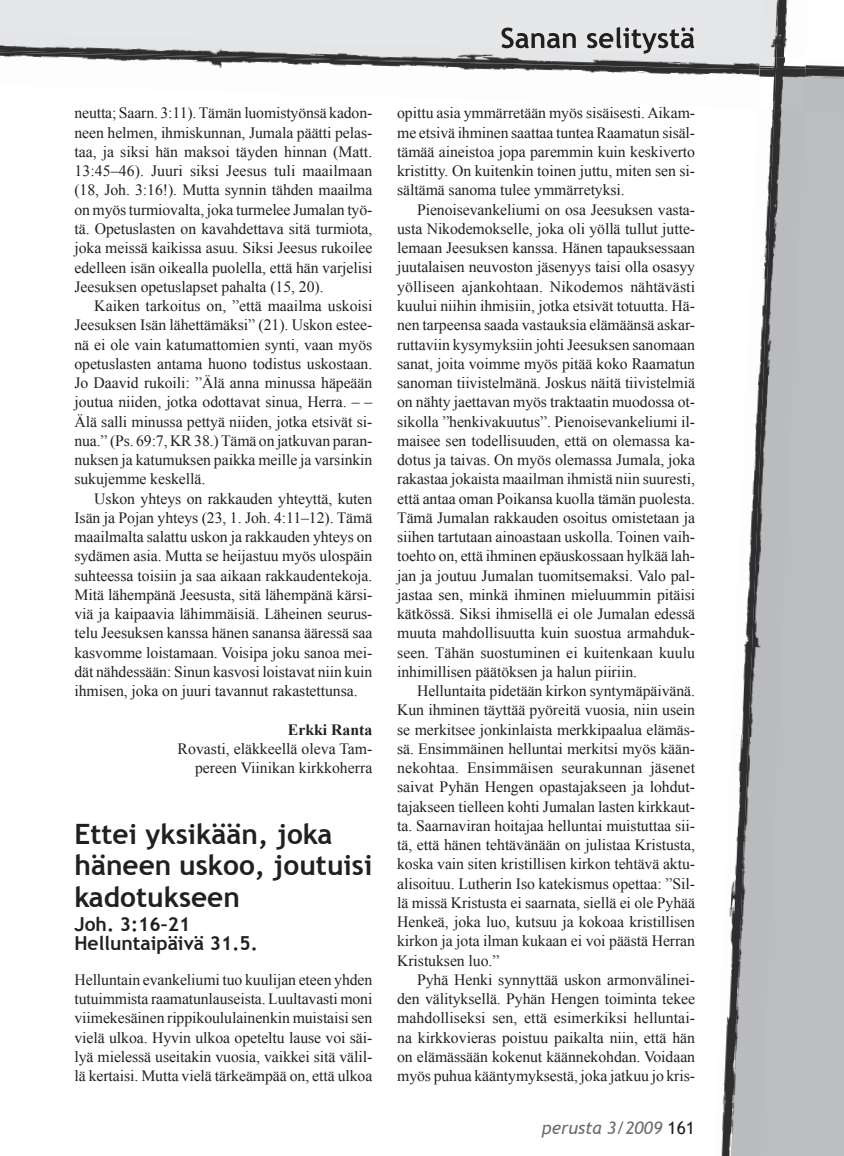
<style>
.page{position:relative;width:844px;height:1156px;background:#fff}
.page>*{position:absolute;margin:0;border:0;box-sizing:border-box;transform-origin:0 0}
.t1{font:700 28px/31.5px "Trebuchet MS";color:#231f20}
.t2{font:700 19.25px/19.2px "Trebuchet MS";color:#231f20}
.t3{font:italic 17.5px "Trebuchet MS";color:#6c6d70}
.t4{font:15.75px/19.2px "Times New Roman";letter-spacing:-.005em;color:#231f20;text-align:justify}
.t5{font:700 15.75px "Times New Roman";color:#231f20}
.s1{font-style:normal;color:#231f20}
</style>
<div class="page">
<div style="left:809px;top:113px;width:34px;height:1043px;background:#bcbdc0"></div>
<div style="left:0;top:0;width:712px;height:32px;background:#e6e7e9"></div>
<img style="left:525px;top:65px;width:318px;height:10px">
<img style="left:809px;top:69px;width:34px;height:44px">
<img style="left:0;top:32px;width:712px;height:38px">
<img style="left:712px;top:0;width:97px;height:1156px">
<img style="left:730px;top:110px;width:73px;height:1046px">
<img style="left:759px;top:0;width:19px;height:57px">
<img style="left:757px;top:57px;width:48px;height:53px">
<svg style="left:773px;top:57px;width:3px;height:13px"></svg>
<img style="left:774px;top:68px;width:31px;height:43px">
<img style="left:759px;top:57px;width:14px;height:13px">
<svg style="left:501px;top:27px;width:193px;height:27px;background:#aeaeaf"></svg>
<p class="t4" style="left:74px;top:104px;width:299px">neutta; Saarn. 3:11). Tämän luomistyönsä kadon&shy;neen helmen, ihmiskunnan, Jumala päätti pelas&shy;taa, ja siksi hän maksoi täyden hinnan (Matt.<br>13:45–46). Juuri siksi Jeesus tuli maailmaan (18, Joh. 3:16!). Mutta synnin tähden maailma on myös turmiovalta, joka turmelee Jumalan työ&shy;tä. Opetuslasten on kavahdettava sitä turmiota, joka meissä kaikissa asuu. Siksi Jeesus rukoilee edelleen isän oikealla puolella, että hän varjelisi Jeesuksen opetuslapset pahalta (15, 20).</p>
<p class="t4" style="left:74px;top:296px;width:299px;text-indent:20px">Kaiken tarkoitus on, ”että maailma uskoisi Jeesuksen Isän lähettämäksi” (21). Uskon estee&shy;nä ei ole vain katumattomien synti, vaan myös opetuslasten antama huono todistus uskostaan.<br>Jo Daavid rukoili: ”Älä anna minussa häpeään joutua niiden, jotka odottavat sinua, Herra. – – Älä salli minussa pettyä niiden, jotka etsivät si&shy;nua.” (Ps. 69:7, KR 38.) Tämä on jatkuvan paran&shy;nuksen ja katumuksen paikka meille ja varsinkin sukujemme keskellä.</p>
<p class="t4" style="left:74px;top:489px;width:299px;text-indent:20px">Uskon yhteys on rakkauden yhteyttä, kuten Isän ja Pojan yhteys (23, 1. Joh. 4:11–12). Tämä maailmalta salattu uskon ja rakkauden yhteys on sydämen asia. Mutta se heijastuu myös ulospäin suhteessa toisiin ja saa aikaan rakkaudentekoja.<br>Mitä lähempänä Jeesusta, sitä lähempänä kärsi&shy;viä ja kaipaavia lähimmäisiä. Läheinen seurus&shy;telu Jeesuksen kanssa hänen sanansa ääressä saa kasvomme loistamaan. Voisipa joku sanoa mei&shy;dät nähdessään: Sinun kasvosi loistavat niin kuin ihmisen, joka on juuri tavannut rakastettunsa.</p>
<p class="t5" style="left:288px;top:720px;width:86px">Erkki Ranta</p>
<p class="t4" style="left:178px;top:739px;width:196px;text-align:right">Rovasti, eläkkeellä oleva Tam&shy;pereen Viinikan kirkkoherra</p>
<h1 class="t1" style="left:74px;top:818px;width:299px">Ettei yksikään, joka häneen uskoo, joutuisi kadotukseen</h1>
<p class="t2" style="left:74px;top:914px;width:185px">Joh. 3:16–21<br>Helluntaipäivä 31.5.</p>
<p class="t4" style="left:74px;top:970px;width:299px">Helluntain evankeliumi tuo kuulijan eteen yhden tutuimmista raamatunlauseista. Luultavasti moni viimekesäinen rippikoululainenkin muistaisi sen vielä ulkoa. Hyvin ulkoa opeteltu lause voi säi&shy;lyä mielessä useitakin vuosia, vaikkei sitä välil&shy;lä kertaisi. Mutta vielä tärkeämpää on, että ulkoa</p>
<p class="t4" style="left:397px;top:104px;width:299px">opittu asia ymmärretään myös sisäisesti. Aikam&shy;me etsivä ihminen saattaa tuntea Raamatun sisäl&shy;tämää aineistoa jopa paremmin kuin keskiverto kristitty. On kuitenkin toinen juttu, miten sen si&shy;sältämä sanoma tulee ymmärretyksi.</p>
<p class="t4" style="left:397px;top:200px;width:299px;text-indent:20px">Pienoisevankeliumi on osa Jeesuksen vasta&shy;usta Nikodemokselle, joka oli yöllä tullut jutte&shy;lemaan Jeesuksen kanssa. Hänen tapauksessaan juutalaisen neuvoston jäsenyys taisi olla osasyy yölliseen ajankohtaan. Nikodemos nähtävästi kuului niihin ihmisiin, jotka etsivät totuutta. Hä&shy;nen tarpeensa saada vastauksia elämäänsä askar&shy;ruttaviin kysymyksiin johti Jeesuksen sanomaan sanat, joita voimme myös pitää koko Raamatun sanoman tiivistelmänä. Joskus näitä tiivistelmiä on nähty jaettavan myös traktaatin muodossa ot&shy;sikolla ”henkivakuutus”. Pienois evankeliumi il&shy;maisee sen todellisuuden, että on olemassa ka&shy;dotus ja taivas. On myös olemassa Jumala, joka rakastaa jokaista maailman ihmistä niin suuresti, että antaa oman Poikansa kuolla tämän puolesta.<br>Tämä Jumalan rakkauden osoitus omistetaan ja siihen tartutaan ainoastaan uskolla. Toinen vaih&shy;toehto on, että ihminen epäuskossaan hylkää lah&shy;jan ja joutuu Jumalan tuomitsemaksi. Valo pal&shy;jastaa sen, minkä ihminen mieluummin pitäisi kätkössä. Siksi ihmisellä ei ole Jumalan edessä muuta mahdollisuutta kuin suostua armahduk&shy;seen. Tähän suostuminen ei kuitenkaan kuulu inhimillisen päätöksen ja halun piiriin.</p>
<p class="t4" style="left:397px;top:681px;width:299px;text-indent:20px">Helluntaita pidetään kirkon syntymäpäivänä.<br>Kun ihminen täyttää pyöreitä vuosia, niin usein se merkitsee jonkinlaista merkkipaalua elämäs&shy;sä. Ensimmäinen helluntai merkitsi myös kään&shy;nekohtaa. Ensimmäisen seurakunnan jäsenet saivat Pyhän Hengen opastajakseen ja lohdut&shy;tajakseen tielleen kohti Jumalan lasten kirkkaut&shy;ta. Saarnaviran hoitajaa helluntai muistuttaa sii&shy;tä, että hänen tehtävänään on julistaa Kristusta, koska vain siten kristillisen kirkon tehtävä aktu&shy;alisoituu. Lutherin Iso katekismus opettaa: ”Sil&shy;lä missä Kristusta ei saarnata, siellä ei ole Pyhää Henkeä, joka luo, kutsuu ja kokoaa kristillisen kirkon ja jota ilman kukaan ei voi päästä Herran Kristuksen luo.”</p>
<p class="t4" style="left:397px;top:970px;width:299px;text-indent:20px">Pyhä Henki synnyttää uskon armonvälinei&shy;den välityksellä. Pyhän Hengen toiminta tekee mahdolliseksi sen, että esimerkiksi helluntai&shy;na kirkkovieras poistuu paikalta niin, että hän on elämässään kokenut käännekohdan. Voidaan myös puhua kääntymyksestä, joka jatkuu jo kris-</p>
<p class="t3" style="left:542px;top:1117px;width:154px">perusta 3/2009 <span class="s1">161</span></p>
</div>
